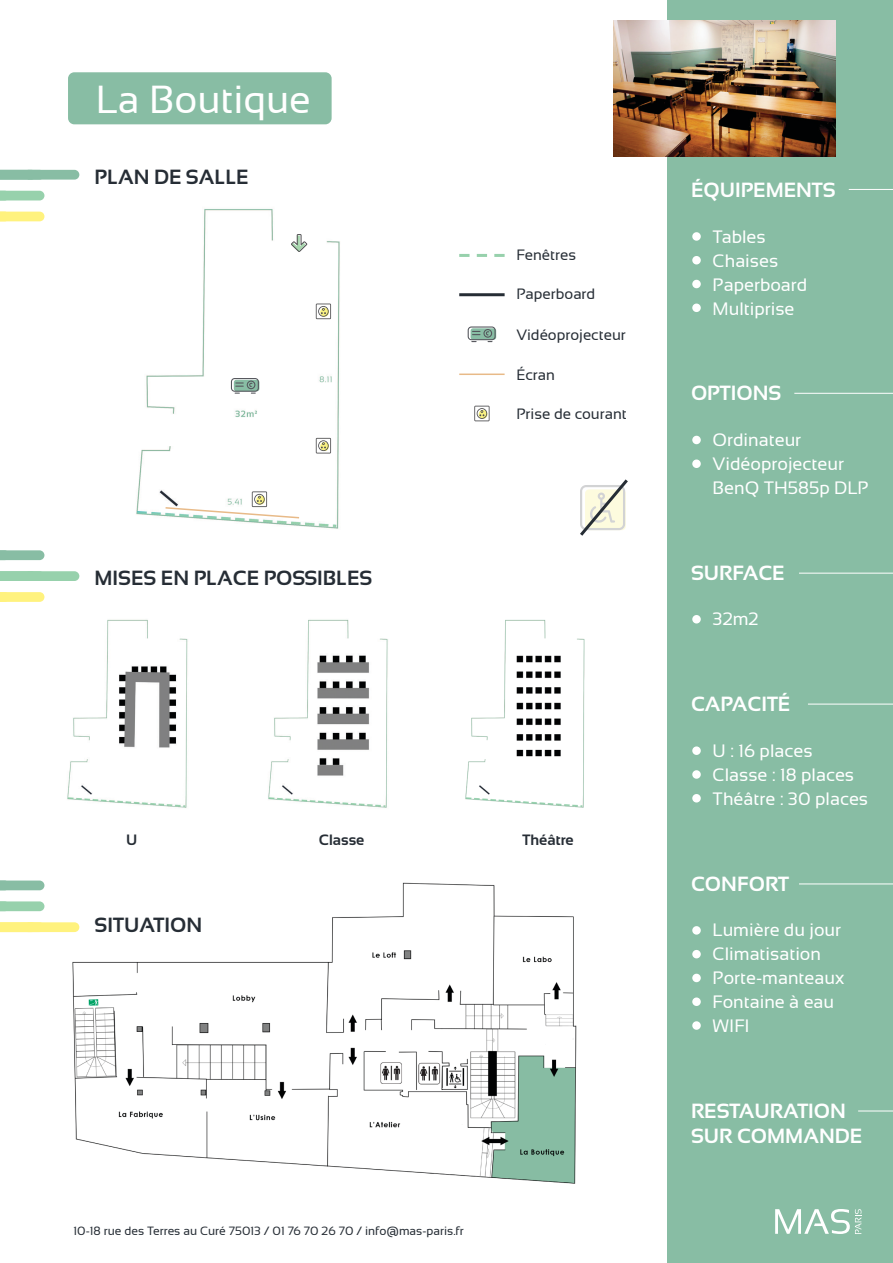
<style>
.page{position:relative;width:893px;height:1263px;background:#fff}
.page>*{position:absolute;margin:0;border:0;box-sizing:border-box;transform-origin:0 0}
.t1{font:39.15px "Sansation";color:#fff}
.t2{font:700 20.55px "Sansation";color:#fff}
.t3{font:700 20.55px "Sansation";color:#262d35}
.t4{font:18px "Sansation";color:#fff}
.t5{font:15px "Sansation";color:#262d35}
.t6{font:700 15px "Sansation";color:#262d35}
.t7{font:12px "Sansation";color:#262d35}
</style>
<div class="page">
<img style="left:71px;top:882px;width:505px;height:302px">
<div style="left:68px;top:72px;width:264px;height:52px;background:#88bda4;border-radius:6px"></div>
<div style="left:668px;top:0;width:225px;height:1263px;background:#88bda4"></div>
<svg style="left:0;top:880px;width:44px;height:10px"></svg>
<svg style="left:0;top:901px;width:44px;height:10px"></svg>
<svg style="left:0;top:922px;width:79px;height:10px"></svg>
<svg style="left:0;top:550px;width:44px;height:10px"></svg>
<svg style="left:0;top:571px;width:79px;height:10px"></svg>
<svg style="left:0;top:592px;width:44px;height:10px"></svg>
<svg style="left:0;top:170px;width:79px;height:10px"></svg>
<svg style="left:0;top:191px;width:44px;height:9px"></svg>
<svg style="left:0;top:212px;width:44px;height:9px"></svg>
<div style="left:692px;top:232px;width:9px;height:9px;background:#fff;border-radius:50%"></div>
<div style="left:692px;top:256px;width:9px;height:8px;background:#fff;border-radius:50%"></div>
<div style="left:692px;top:280px;width:9px;height:8px;background:#fff;border-radius:50%"></div>
<div style="left:692px;top:304px;width:9px;height:8px;background:#fff;border-radius:50%"></div>
<hr style="left:849px;top:189px;width:44px;height:1px;background:#fff">
<div style="left:692px;top:436px;width:9px;height:8px;background:#fff;border-radius:50%"></div>
<div style="left:692px;top:459px;width:9px;height:9px;background:#fff;border-radius:50%"></div>
<hr style="left:794px;top:393px;width:99px;height:1px;background:#fff">
<div style="left:692px;top:615px;width:9px;height:8px;background:#fff;border-radius:50%"></div>
<hr style="left:799px;top:573px;width:94px;height:1px;background:#fff">
<div style="left:692px;top:746px;width:9px;height:9px;background:#fff;border-radius:50%"></div>
<div style="left:692px;top:770px;width:9px;height:9px;background:#fff;border-radius:50%"></div>
<div style="left:692px;top:794px;width:9px;height:8px;background:#fff;border-radius:50%"></div>
<hr style="left:808px;top:704px;width:85px;height:1px;background:#fff">
<div style="left:692px;top:926px;width:9px;height:9px;background:#fff;border-radius:50%"></div>
<div style="left:692px;top:950px;width:9px;height:8px;background:#fff;border-radius:50%"></div>
<div style="left:692px;top:997px;width:9px;height:9px;background:#fff;border-radius:50%"></div>
<div style="left:692px;top:974px;width:9px;height:8px;background:#fff;border-radius:50%"></div>
<div style="left:692px;top:1021px;width:9px;height:9px;background:#fff;border-radius:50%"></div>
<hr style="left:799px;top:883px;width:94px;height:1px;background:#fff">
<hr style="left:858px;top:1110px;width:35px;height:1px;background:#fff">
<svg style="left:775px;top:1209px;width:86px;height:25px"></svg>
<img style="left:136px;top:209px;width:204px;height:320px">
<img style="left:67px;top:619px;width:121px;height:189px">
<img style="left:268px;top:619px;width:120px;height:189px">
<img style="left:465px;top:619px;width:120px;height:189px">
<svg style="left:459px;top:254px;width:46px;height:3px"></svg>
<hr style="left:459px;top:293px;width:46px;height:3px;background:#262d35">
<hr style="left:459px;top:373px;width:46px;height:2px;background:#e8ba88">
<svg style="left:468px;top:326px;width:28px;height:16px"></svg>
<svg style="left:231px;top:378px;width:28px;height:16px"></svg>
<img style="left:613px;top:21px;width:223px;height:136px">
<svg style="left:474px;top:406px;width:16px;height:15px"></svg>
<svg style="left:316px;top:304px;width:15px;height:15px"></svg>
<svg style="left:316px;top:438px;width:15px;height:15px"></svg>
<svg style="left:164px;top:491px;width:137px;height:28px"></svg>
<svg style="left:291px;top:234px;width:16px;height:18px"></svg>
<svg style="left:580px;top:479px;width:48px;height:57px"></svg>
<p class="t1" style="left:96px;top:77px;width:216px">La Boutique</p>
<p class="t3" style="left:95px;top:165px;width:156px">PLAN DE SALLE</p>
<p class="t3" style="left:95px;top:567px;width:279px">MISES EN PLACE POSSIBLES</p>
<p class="t5" style="left:516px;top:246px;width:61px">Fenêtres</p>
<p class="t5" style="left:516px;top:286px;width:80px">Paperboard</p>
<p class="t5" style="left:516px;top:326px;width:111px">Vidéoprojecteur</p>
<p class="t5" style="left:516px;top:366px;width:40px">Écran</p>
<p class="t5" style="left:516px;top:406px;width:112px">Prise de courant</p>
<p class="t6" style="left:126px;top:831px;width:13px">U</p>
<p class="t6" style="left:319px;top:831px;width:47px">Classe</p>
<p class="t6" style="left:522px;top:831px;width:53px">Théâtre</p>
<p class="t3" style="left:95px;top:914px;width:109px">SITUATION</p>
<p class="t7" style="left:74px;top:1224px;width:392px">10-18 rue des Terres au Curé 75013 / 01 76 70 26 70 / info@mas-paris.fr</p>
<p class="t2" style="left:691px;top:178px;width:146px">ÉQUIPEMENTS</p>
<p class="t4" style="left:713px;top:226px;width:55px">Tables</p>
<p class="t4" style="left:713px;top:250px;width:67px">Chaises</p>
<p class="t4" style="left:713px;top:274px;width:96px">Paperboard</p>
<p class="t4" style="left:713px;top:298px;width:83px">Multiprise</p>
<p class="t2" style="left:691px;top:382px;width:92px">OPTIONS</p>
<p class="t4" style="left:713px;top:430px;width:90px">Ordinateur</p>
<p class="t4" style="left:713px;top:454px;width:133px">Vidéoprojecteur</p>
<p class="t4" style="left:713px;top:478px;width:158px">BenQ TH585p DLP</p>
<p class="t2" style="left:691px;top:561px;width:95px">SURFACE</p>
<p class="t4" style="left:713px;top:609px;width:48px">32m2</p>
<p class="t2" style="left:691px;top:692px;width:101px">CAPACITÉ</p>
<p class="t4" style="left:713px;top:740px;width:102px">U : 16 places</p>
<p class="t4" style="left:713px;top:764px;width:143px">Classe : 18 places</p>
<p class="t4" style="left:713px;top:788px;width:157px">Théâtre : 30 places</p>
<p class="t2" style="left:691px;top:872px;width:100px">CONFORT</p>
<p class="t4" style="left:713px;top:920px;width:130px">Lumière du jour</p>
<p class="t4" style="left:713px;top:944px;width:110px">Climatisation</p>
<p class="t4" style="left:713px;top:968px;width:133px">Porte-manteaux</p>
<p class="t4" style="left:713px;top:992px;width:123px">Fontaine à eau</p>
<p class="t4" style="left:713px;top:1016px;width:39px">WIFI</p>
<p class="t2" style="left:691px;top:1099px;width:157px">RESTAURATION</p>
<p class="t2" style="left:691px;top:1124px;width:173px">SUR COMMANDE</p>
</div>
